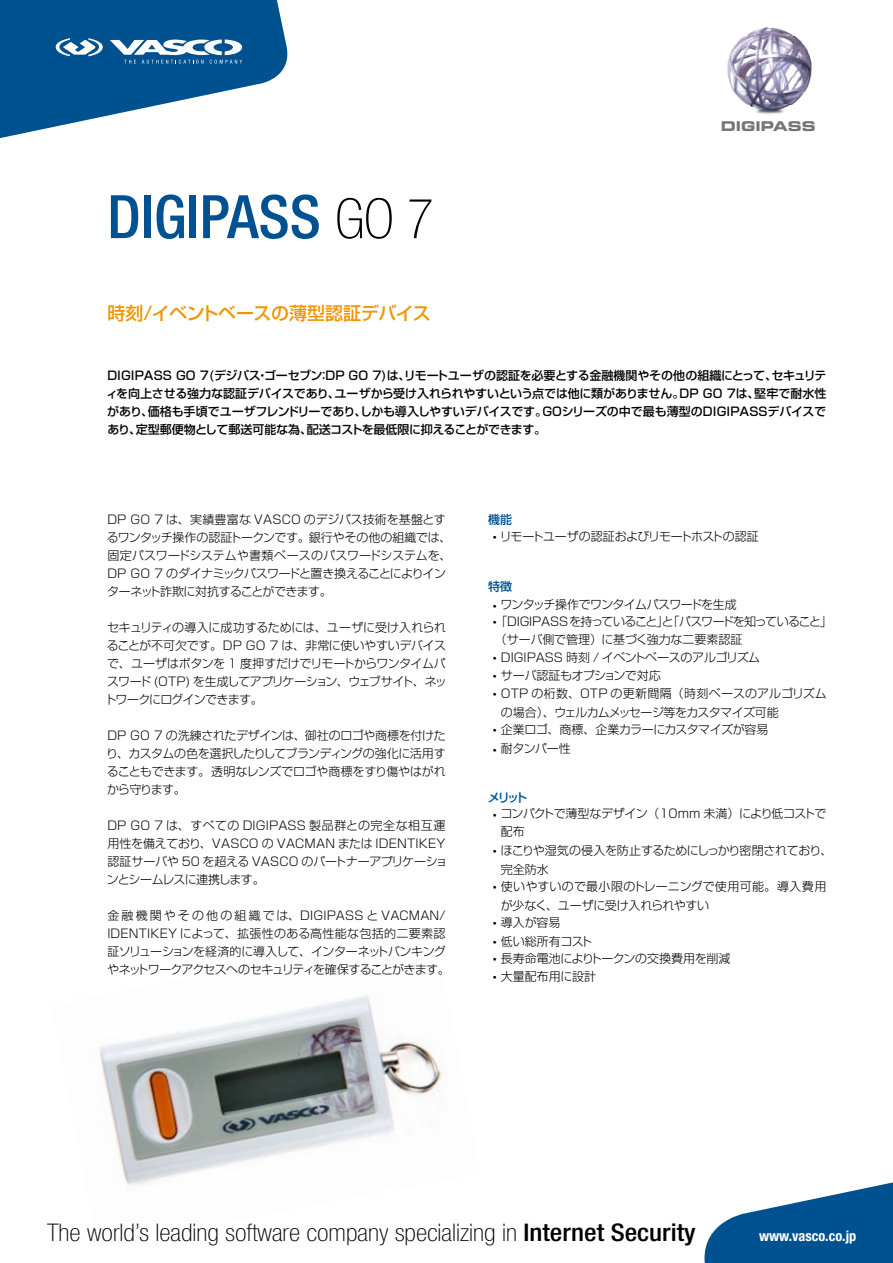
<style>
.page{position:relative;width:893px;height:1263px;background:#fff}
.page>*{position:absolute;margin:0;border:0;box-sizing:border-box;transform-origin:0 0}
.t1{font:500 condensed 60px "Helvetica Neue";color:#005191}
.t2{font:100 condensed 24.3px "Helvetica Neue";color:#000;scale:1.11 1}
.t3{font:500 18px "Shin Go Pro";letter-spacing:-.025em;color:#f29400}
.t4{font:700 condensed 14.4px "Helvetica Neue";color:#fff}
.t5{font:13.5px "Eurostile Bold Extended Two";color:#757477}
.t6{font:300 12px/18px "Shin Go Pro";letter-spacing:-.02em;color:#000}
.t7{font:500 12px/18px "Shin Go Pro";letter-spacing:-.025em;color:#000;text-align:justify}
.t8{font:300 12px/18px "Shin Go Pro";letter-spacing:.01em;color:#000}
.t9{font:300 12px "Shin Go Pro";letter-spacing:-.055em;color:#000}
.t10{font:300 12px/18px "Shin Go Pro";letter-spacing:-.045em;color:#000}
.t11{font:300 12px "Shin Go Pro";letter-spacing:-.04em;color:#000}
.t12{font:300 12px "Shin Go Pro";color:#000}
.t13{font:500 12px "Shin Go Pro";letter-spacing:-.145em;color:#005191}
.s1{font-weight:100;font-size:55.5px;color:#000}
.s2{font-weight:500}
</style>
<div class="page">
<img style="left:99px;top:995px;width:344px;height:190px">
<svg style="left:704px;top:1182px;width:189px;height:81px"></svg>
<svg style="left:0;top:0;width:288px;height:138px"></svg>
<img style="left:727px;top:27px;width:85px;height:87px">
<h1 class="t1" style="left:107px;top:181px;width:328px">DIGIPASS <span class="s1">GO 7</span></h1>
<h3 class="t3" style="left:107px;top:299px;width:325px">時刻/イベントベースの薄型認証デバイス</h3>
<p class="t5" style="left:721px;top:116px;width:96px">DIGIPASS</p>
<p class="t7" style="left:106px;top:365px;width:722px">DIGIPASS GO 7(デジパス・ゴーセブン：DP GO 7)は、リモートユーザの認証を必要とする金融機関やその他の組織にとって、セキュリティを向上させる強力な認証デバイスであり、ユーザから受け入れられやすいという点では他に類がありません。DP GO 7は、堅牢で耐水性があり、価格も手頃でユーザフレンドリーであり、しかも導入しやすいデバイスです。GOシリーズの中で最も薄型のDIGIPASSデバイスであり、定型郵便物として郵送可能な為、配送コストを最低限に抑えることができます。</p>
<p class="t6" style="left:107px;top:509px;width:346px">DP GO 7 は、実績豊富な VASCO のデジパス技術を基盤とするワンタッチ操作の認証トークンです。銀行やその他の組織では、固定パスワードシステムや書類ベースのパスワードシステムを、<br>DP GO 7 のダイナミックパスワードと置き換えることによりインターネット詐欺に対抗することができます。</p>
<p class="t6" style="left:105px;top:617px;width:344px;text-align:justify">セキュリティの導入に成功するためには、ユーザに受け入れられることが不可欠です。DP GO 7 は、非常に使いやすいデバイスで、ユーザはボタンを 1 度押すだけでリモートからワンタイムパスワード (OTP) を生成してアプリケーション、ウェブサイト、ネットワークにログインできます。</p>
<p class="t6" style="left:106px;top:725px;width:341px;text-align:justify">DP GO 7 の洗練されたデザインは、御社のロゴや商標を付けたり、カスタムの色を選択したりしてブランディングの強化に活用することもできます。透明なレンズでロゴや商標をすり傷やはがれから守ります。</p>
<p class="t8" style="left:107px;top:815px;width:342px">DP GO 7 は、すべての DIGIPASS 製品群との完全な相互運用性を備えており、VASCO の VACMAN または IDENTIKEY認証サーバや 50 を超える VASCO のパートナーアプリケーションとシームレスに連携します。</p>
<p class="t6" style="left:107px;top:905px;width:344px">金融機関やその他の組織では、DIGIPASS と VACMAN/ IDENTIKEY によって、拡張性のある高性能な包括的二要素認証ソリューションを経済的に導入して、インターネットバンキングやネットワークアクセスへのセキュリティを確保することがきます。</p>
<p class="t13" style="left:488px;top:510px;width:25px">機能</p>
<p class="t9" style="left:492px;top:526px;width:268px">• リモートユーザの認証およびリモートホストの認証</p>
<p class="t13" style="left:488px;top:576px;width:25px">特徴</p>
<p class="t9" style="left:492px;top:594px;width:246px">• ワンタッチ操作でワンタイムパスワードを生成</p>
<p class="t6" style="left:492px;top:611px;width:341px">•「DIGIPASSを持っていること」と「パスワードを知っていること」（サーバ側で管理）に基づく強力な二要素認証</p>
<p class="t6" style="left:492px;top:647px;width:269px">• DIGIPASS 時刻 / イベントベースのアルゴリズム</p>
<p class="t6" style="left:492px;top:665px;width:170px">• サーバ認証もオプションで対応</p>
<p class="t6" style="left:501px;top:682px;width:327px;line-height:19px;text-indent:-9px">• OTP の桁数、OTP の更新間隔（時刻ベースのアルゴリズムの場合）、ウェルカムメッセージ等をカスタマイズ可能</p>
<p class="t11" style="left:492px;top:719px;width:278px">• 企業ロゴ、商標、企業カラーにカスタマイズが容易</p>
<p class="t6" style="left:492px;top:738px;width:80px">• 耐タンパー性</p>
<p class="t13" style="left:488px;top:787px;width:41px">メリット</p>
<p class="t10" style="left:501px;top:803px;width:327px;text-indent:-9px">• コンパクトで薄型なデザイン（10mm 未満）により低コストで配布</p>
<p class="t6" style="left:501px;top:839px;width:333px;line-height:19px;text-indent:-9px">• ほこりや湿気の侵入を防止するためにしっかり密閉されており、完全防水</p>
<p class="t6" style="left:501px;top:875px;width:327px;line-height:19px;text-indent:-8px">• 使いやすいので最小限のトレーニングで使用可能。導入費用が少なく、ユーザに受け入れられやすい</p>
<p class="t6" style="left:492px;top:911px;width:70px">• 導入が容易</p>
<p class="t12" style="left:492px;top:931px;width:102px">• 低い総所有コスト</p>
<p class="t6" style="left:492px;top:947px;width:240px">• 長寿命電池によりトークンの交換費用を削減</p>
<p class="t12" style="left:492px;top:966px;width:105px">• 大量配布用に設計</p>
<h2 class="t2" style="left:47px;top:1219px;width:586px">The world’s leading software company specializing in <span class="s2">Internet Security</span></h2>
<p class="t4" style="left:842px;top:1227px;width:16px">.jp</p>
<p class="t4" style="left:761px;top:1227px;width:96px">www.vasco.com</p>
</div>
